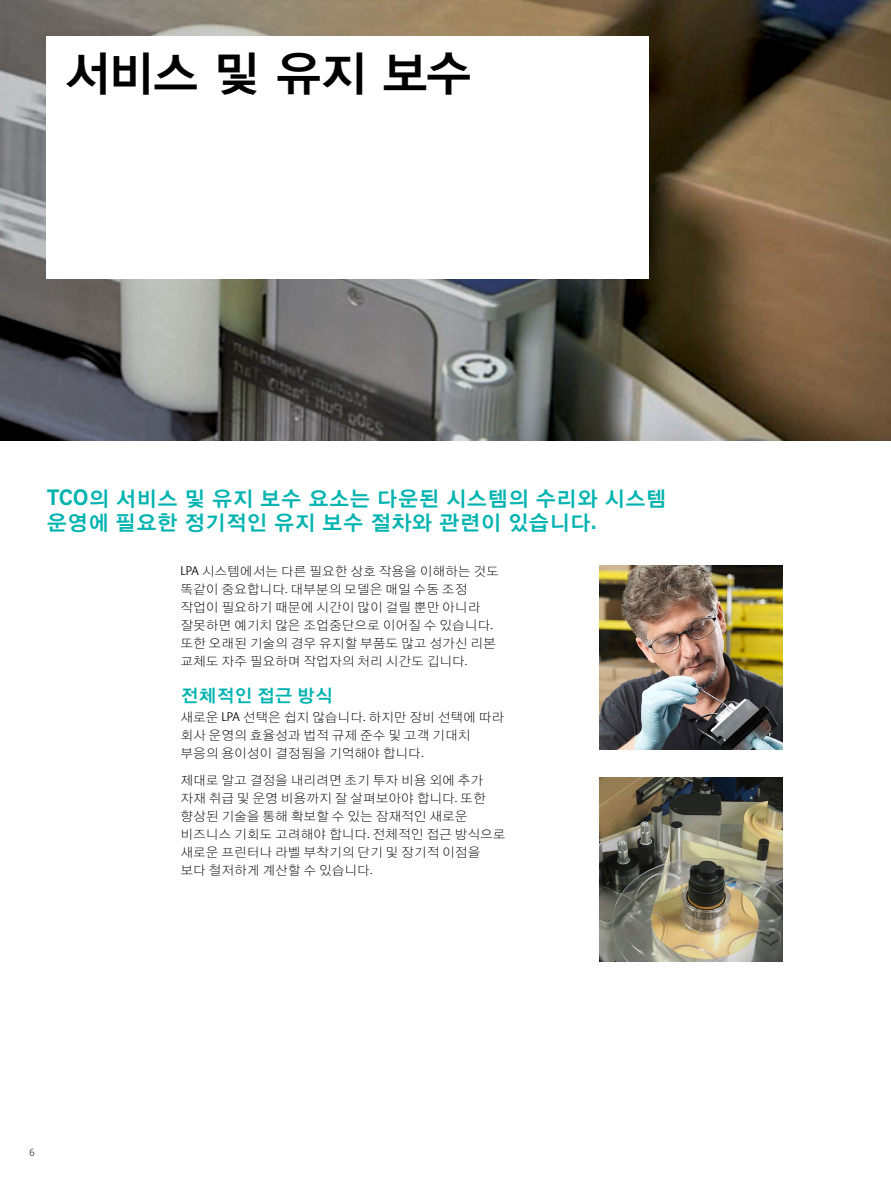
<style>
.page{position:relative;width:891px;height:1188px;background:#fff}
.page>*{position:absolute;margin:0;border:0;box-sizing:border-box;transform-origin:0 0}
.t1{font:48px "YDIYGO140 KS Cpc EUC H";letter-spacing:-.08em;color:#000}
.t2{font:21px/24px "YDIYGO140 KS Cpc EUC H";letter-spacing:-.01em;color:#00b3b0}
.t3{font:18px "YDIYGO140 KS Cpc EUC H";color:#00b3b0}
.t4{font:12.75px/18px "YDIYGO110 KS Cpc EUC H";color:#000}
.t5{font:300 10.5px "FS Albert Pro";color:#414042}
.s1{font-family:"Benton Got Bol"}
.s2{font-family:"FS Albert Pro";font-weight:300}
</style>
<div class="page">
<img style="left:0;top:0;width:891px;height:441px">
<div style="left:46px;top:36px;width:603px;height:243px;background:#fff"></div>
<img style="left:599px;top:566px;width:184px;height:184px">
<img style="left:599px;top:777px;width:184px;height:184px">
<h1 class="t1" style="left:64px;top:50px;width:410px">서비스 및 유지 보수</h1>
<h2 class="t2" style="left:46px;top:487px;width:622px"><span class="s1">TCO</span>의 서비스 및 유지 보수 요소는 다운된 시스템의 수리와 시스템 운영에 필요한 정기적인 유지 보수 절차와 관련이 있습니다<span class="s1">.</span></h2>
<p class="t4" style="left:180px;top:562px;width:320px"><span class="s2">LPA</span> 시스템에서는 다른 필요한 상호 작용을 이해하는 것도 똑같이 중요합니다<span class="s2">.</span> 대부분의 모델은 매일 수동 조정 작업이 필요하기 때문에 시간이 많이 걸릴 뿐만 아니라 잘못하면 예기치 않은 조업중단으로 이어질 수 있습니다<span class="s2">. </span>또한 오래된 기술의 경우 유지할 부품도 많고 성가신 리본 교체도 자주 필요하며 작업자의 처리 시간도 깁니다<span class="s2">.</span></p>
<h3 class="t3" style="left:180px;top:686px;width:154px">전체적인 접근 방식</h3>
<p class="t4" style="left:180px;top:709px;width:325px">새로운 <span class="s2">LPA</span> 선택은 쉽지 않습니다<span class="s2">.</span> 하지만 장비 선택에 따라 회사 운영의 효율성과 법적 규제 준수 및 고객 기대치 부응의 용이성이 결정됨을 기억해야 합니다<span class="s2">.</span></p>
<p class="t4" style="left:180px;top:771px;width:327px">제대로 알고 결정을 내리려면 초기 투자 비용 외에 추가 자재 취급 및 운영 비용까지 잘 살펴보아야 합니다<span class="s2">.</span> 또한 향상된 기술을 통해 확보할 수 있는 잠재적인 새로운 비즈니스 기회도 고려해야 합니다<span class="s2">.</span> 전체적인 접근 방식으로 새로운 프린터나 라벨 부착기의 단기 및 장기적 이점을 보다 철저하게 계산할 수 있습니다<span class="s2">.</span></p>
<p class="t5" style="left:29px;top:1145px;width:7px">6</p>
</div>
